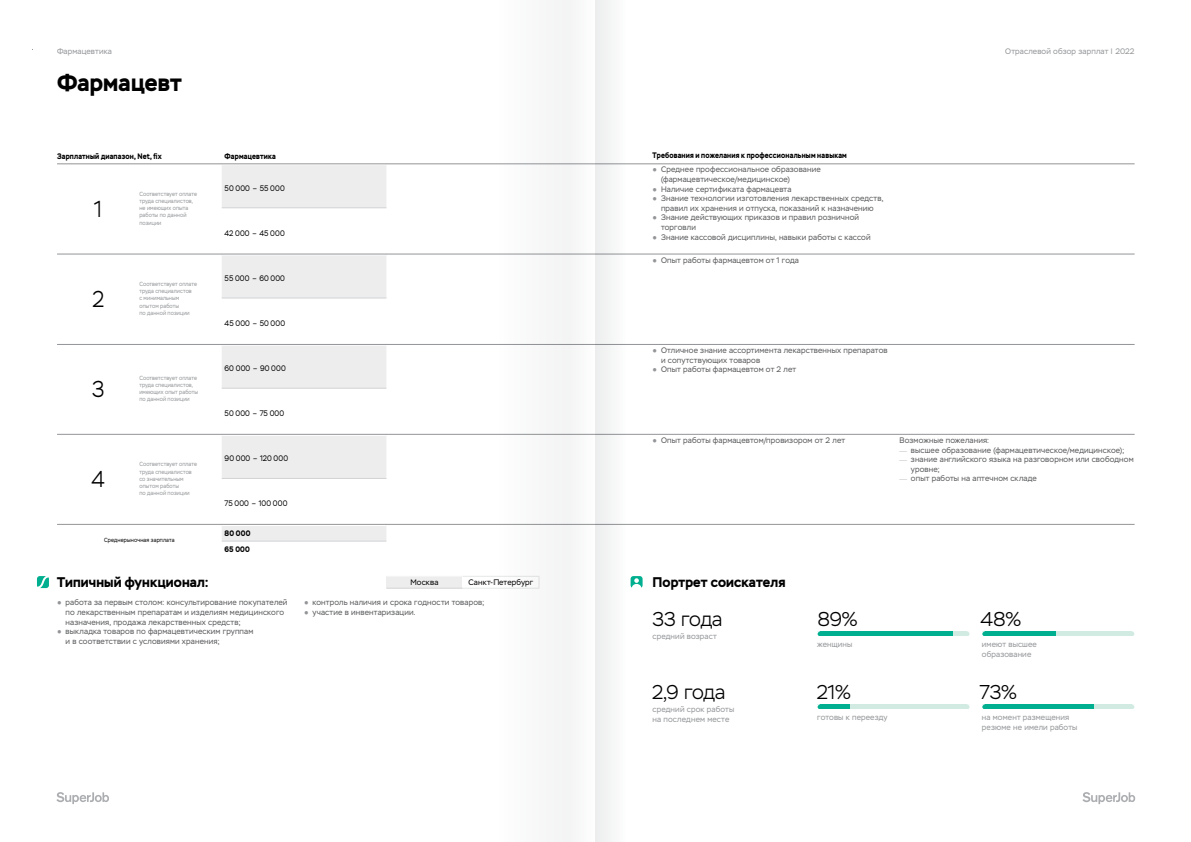
<style>
.page{position:relative;width:1191px;height:842px;background:#fff}
.page>*{position:absolute;margin:0;border:0;box-sizing:border-box;transform-origin:0 0}
.t1{font:203.2px "Chartwell Bars Vertical";color:#00af8f;scale:.31 1}
.t2{font:700 24px "Stem";letter-spacing:.01em;color:#000;scale:.95 1}
.t3{font:300 23px "Stem";color:#000;scale:.87 1}
.t4{font:300 20px "Stem";letter-spacing:-.015em;color:#000;scale:.95 1}
.t5{font:700 14px "Stem";letter-spacing:.01em;color:#000;scale:.95 1}
.t6{font:8px/9.6px "Stem";letter-spacing:.02em;color:#58595b;scale:.95 1}
.t7{font:8px/9.6px "Stem";letter-spacing:.02em;color:#939598;scale:.95 1}
.t8{font:700 8px/15.9px "Stem";letter-spacing:.025em;color:#000;scale:.87 1}
.t9{font:8px "Stem";letter-spacing:.02em;color:#000;scale:.87 1}
.t10{font:8px "Stem";letter-spacing:.02em;color:#000;scale:.95 1}
.t11{font:6px/7.2px "Stem";letter-spacing:.02em;color:#939598;scale:.87 1}
.t12{font:6px "Stem";letter-spacing:.03em;color:#000;scale:.87 1}
.s1{font-family:"Tahoma";color:#939598}
.s2{font-family:"Times New Roman";color:#939598}
</style>
<div class="page">
<svg style="left:37px;top:576px;width:12px;height:13px"></svg>
<div style="left:630px;top:576px;width:12px;height:12px;background:#00af8f;border-radius:3px"></div>
<div style="left:632px;top:584px;width:9px;height:8px;background:#fff;border-radius:50%"></div>
<div style="left:817px;top:631px;width:153px;height:5px;background:#d1ebe3"></div>
<div style="left:817px;top:704px;width:153px;height:5px;background:#d1ebe3"></div>
<div style="left:982px;top:631px;width:152px;height:5px;background:#d1ebe3"></div>
<div style="left:982px;top:704px;width:152px;height:5px;background:#d1ebe3"></div>
<div style="left:386px;top:576px;width:76px;height:12px;background:#ededee"></div>
<hr style="left:462px;top:576px;width:77px;height:1px;background:#e6e7e8">
<hr style="left:462px;top:588px;width:77px;height:1px;background:#e6e7e8">
<hr style="left:386px;top:576px;width:76px;height:1px;background:#f6f6f6">
<hr style="left:386px;top:588px;width:76px;height:1px;background:#d1d3d4">
<svg style="left:222px;top:165px;width:164px;height:376px;fill:#ededee"></svg>
<svg style="left:222px;top:250px;width:164px;height:4px"></svg>
<div style="left:222px;top:341px;width:164px;height:5px;background:#fff"></div>
<div style="left:222px;top:431px;width:164px;height:5px;background:#f6f6f6"></div>
<div style="left:222px;top:521px;width:164px;height:5px;background:#fff"></div>
<hr style="left:222px;top:298px;width:164px;height:1px;background:#d1d3d4">
<hr style="left:222px;top:388px;width:164px;height:1px;background:#d1d3d4">
<hr style="left:222px;top:478px;width:164px;height:1px;background:#d1d3d4">
<hr style="left:222px;top:541px;width:164px;height:1px;background:#d1d3d4">
<svg style="left:222px;top:163px;width:164px;height:1px"></svg>
<hr style="left:222px;top:208px;width:164px;height:1px;background:#d1d3d4">
<hr style="left:57px;top:254px;width:1077px;height:1px;background:#939598">
<hr style="left:57px;top:164px;width:1077px;height:1px;background:#939598">
<hr style="left:57px;top:344px;width:1077px;height:1px;background:#939598">
<hr style="left:57px;top:434px;width:1077px;height:1px;background:#939598">
<hr style="left:57px;top:524px;width:1077px;height:1px;background:#939598">
<div style="left:495px;top:0;width:101px;height:842px;background:#f8f8f9"></div>
<div style="left:596px;top:0;width:43px;height:842px;background:#f9f9f9"></div>
<svg style="left:56px;top:792px;width:53px;height:12px"></svg>
<svg style="left:1082px;top:792px;width:53px;height:12px"></svg>
<p class="t7" style="left:57px;top:47px;width:59px">Фармацевтика</p>
<p class="t7" style="left:1005px;top:47px;width:138px">Отраслевой обзор зарплат | 2022</p>
<h2 class="t2" style="left:57px;top:67px;width:133px">Фармацевт</h2>
<p class="t8" style="left:57px;top:148px;width:122px">Зарплатный диапазон, Net, fix</p>
<h3 class="t3" style="left:94px;top:196px;width:11px">1</h3>
<p class="t11" style="left:139px;top:190px;width:68px">Cоответствует оплате труда специалистов, не имеющих опыта работы по данной позиции</p>
<h3 class="t3" style="left:92px;top:286px;width:15px">2</h3>
<p class="t11" style="left:139px;top:280px;width:68px">Cоответствует оплате труда специалистов<br>с минимальным опытом работы<br>по данной позиции</p>
<h3 class="t3" style="left:92px;top:376px;width:15px">3</h3>
<p class="t11" style="left:139px;top:374px;width:69px">Cоответствует оплате труда специалистов, имеющих опыт работы по данной позиции</p>
<h3 class="t3" style="left:92px;top:466px;width:17px">4</h3>
<p class="t11" style="left:139px;top:461px;width:68px">Cоответствует оплате труда специалистов со значительным опытом работы<br>по данной позиции</p>
<p class="t12" style="left:104px;top:536px;width:83px">Cреднерыночная зарплата</p>
<p class="t8" style="left:225px;top:148px;width:60px">Фармацевтика</p>
<p class="t9" style="left:225px;top:183px;width:71px">50 000 - 55 000</p>
<p class="t9" style="left:225px;top:228px;width:71px">42 000 - 45 000</p>
<p class="t9" style="left:225px;top:273px;width:71px">55 000 - 60 000</p>
<p class="t9" style="left:225px;top:318px;width:71px">45 000 - 50 000</p>
<p class="t9" style="left:225px;top:363px;width:72px">60 000 - 90 000</p>
<p class="t9" style="left:225px;top:408px;width:70px">50 000 - 75 000</p>
<p class="t9" style="left:225px;top:453px;width:74px">90 000 - 120 000</p>
<p class="t9" style="left:225px;top:498px;width:74px">75 000 - 100 000</p>
<p class="t8" style="left:225px;top:526px;width:31px">80 000<br>65 000</p>
<p class="t8" style="left:652px;top:148px;width:225px">Требования и пожелания к профессиональным навыкам</p>
<p class="t6" style="left:661px;top:165px;width:170px;text-indent:-9px"><span class="s1">●</span> Среднее профессиональное образование (фармацевтическое/медицинское)</p>
<p class="t6" style="left:652px;top:184px;width:148px"><span class="s1">●</span> Наличие сертификата фармацевта</p>
<p class="t6" style="left:652px;top:194px;width:244px;text-align:center"><span class="s1">●</span> Знание технологии изготовления лекарственных средств, правил их хранения и отпуска, показаний к назначению</p>
<p class="t6" style="left:661px;top:213px;width:210px;text-indent:-9px"><span class="s1">●</span> Знание действующих приказов и правил розничной торговли</p>
<p class="t6" style="left:652px;top:232px;width:231px"><span class="s1">●</span> Знание кассовой дисциплины, навыки работы с кассой</p>
<p class="t6" style="left:652px;top:255px;width:156px"><span class="s1">●</span> Опыт работы фармацевтом от 1 года</p>
<p class="t6" style="left:661px;top:345px;width:240px;text-indent:-9px"><span class="s1">●</span> Отличное знание ассортимента лекарственных препаратов и сопутствующих товаров</p>
<p class="t6" style="left:652px;top:365px;width:153px"><span class="s1">●</span> Опыт работы фармацевтом от 2 лет</p>
<p class="t6" style="left:652px;top:435px;width:204px"><span class="s1">●</span> Опыт работы фармацевтом/провизором от 2 лет</p>
<p class="t6" style="left:899px;top:435px;width:96px">Возможные пожелания:</p>
<p class="t6" style="left:899px;top:445px;width:238px"><span class="s2">—</span> высшее образование (фармацевтическое/медицинское);</p>
<p class="t6" style="left:911px;top:455px;width:236px;text-indent:-11px"><span class="s2">—</span> знание английского языка на разговорном или свободном уровне;</p>
<p class="t6" style="left:899px;top:474px;width:146px"><span class="s2">—</span> опыт работы на аптечном складе</p>
<h3 class="t5" style="left:57px;top:573px;width:161px">Типичный функционал:</h3>
<h3 class="t5" style="left:652px;top:573px;width:141px">Портрет соискателя</h3>
<p class="t10" style="left:410px;top:578px;width:31px">Москва</p>
<p class="t10" style="left:468px;top:578px;width:70px">Санкт-Петербург</p>
<p class="t6" style="left:66px;top:598px;width:235px;text-indent:-9px"><span class="s1">●</span> работа за первым столом: консультирование покупателей по лекарственным препаратам и изделиям медицинского назначения, продажа лекарственных средств;</p>
<p class="t6" style="left:66px;top:627px;width:199px;text-indent:-9px"><span class="s1">●</span> выкладка товаров по фармацевтическим группам и в соответствии с условиями хранения;</p>
<p class="t6" style="left:304px;top:598px;width:191px"><span class="s1">●</span> контроль наличия и срока годности товаров;</p>
<p class="t6" style="left:304px;top:607px;width:119px"><span class="s1">●</span> участие в инвентаризации.</p>
<h3 class="t4" style="left:652px;top:607px;width:75px">33 года</h3>
<p class="t7" style="left:652px;top:632px;width:69px">средний возраст</p>
<h3 class="t4" style="left:652px;top:680px;width:78px">2,9 года</h3>
<p class="t7" style="left:652px;top:705px;width:87px">средний срок работы на последнем месте</p>
<h3 class="t4" style="left:817px;top:607px;width:44px">89%</h3>
<h3 class="t4" style="left:980px;top:607px;width:45px">48%</h3>
<h1 class="t1" style="left:1012px;top:628px;width:274px;rotate:90deg">89 21</h1>
<h1 class="t1" style="left:1176px;top:628px;width:274px;rotate:90deg">48 73</h1>
<p class="t7" style="left:817px;top:640px;width:39px">женщины</p>
<p class="t7" style="left:982px;top:640px;width:59px">имеют высшее образование</p>
<h3 class="t4" style="left:816px;top:680px;width:38px">21%</h3>
<h3 class="t4" style="left:979px;top:680px;width:41px">73%</h3>
<p class="t7" style="left:817px;top:713px;width:75px">готовы к переезду</p>
<p class="t7" style="left:982px;top:713px;width:102px">на момент размещения резюме не имели работы</p>
</div>
